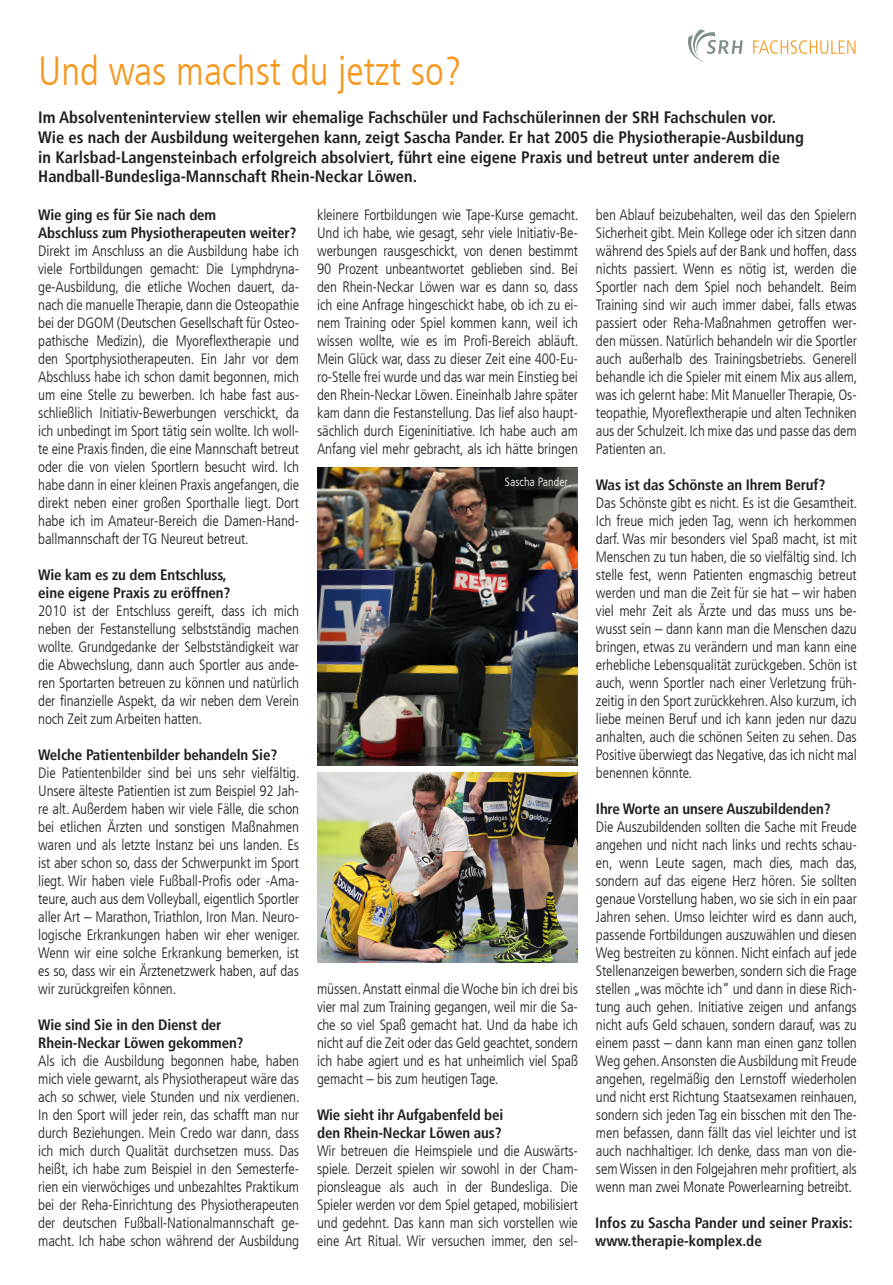
<style>
.page{position:relative;width:893px;height:1285px;background:#fff}
.page>*{position:absolute;margin:0;border:0;box-sizing:border-box;transform-origin:0 0}
.t1{font:300 condensed 40.5px "Frutiger LT";color:#f7971d}
.t2{font:700 condensed 16.5px/19.8px "Frutiger LT";color:#231f20}
.t3{font:300 condensed 15px/18px "Frutiger LT";letter-spacing:-.01em;color:#231f20;text-align:justify}
.t4{font:700 condensed 15px/18px "Frutiger LT";letter-spacing:-.01em;color:#231f20}
.t5{font:300 condensed 12px "Frutiger LT";color:#fff}
</style>
<div class="page">
<svg style="left:688px;top:29px;width:168px;height:33px"></svg>
<img style="left:317px;top:467px;width:261px;height:298px">
<img style="left:317px;top:772px;width:261px;height:190px">
<h1 class="t1" style="left:38px;top:48px;width:425px">Und was machst du jetzt so?</h1>
<p class="t2" style="left:38px;top:107px;width:767px">Im Absolventeninterview stellen wir ehemalige Fachschüler und Fachschülerinnen der SRH Fachschulen vor.<br>Wie es nach der Ausbildung weitergehen kann, zeigt Sascha Pander. Er hat 2005 die Physiotherapie-Ausbildung in Karlsbad-Langensteinbach erfolgreich absolviert, führt eine eigene Praxis und betreut unter anderem die Handball-Bundesliga-Mannschaft Rhein-Neckar Löwen.</p>
<p class="t4" style="left:38px;top:205px;width:260px">Wie ging es für Sie nach dem<br>Abschluss zum Physiotherapeuten weiter?</p>
<p class="t3" style="left:38px;top:242px;width:262px">Direkt im Anschluss an die Ausbildung habe ich viele Fortbildungen gemacht: Die Lymphdryna&shy;ge-Ausbildung, die etliche Wochen dauert, da&shy;nach die manuelle Therapie, dann die Osteopathie bei der DGOM (Deutschen Gesellschaft für Osteo&shy;pathische Medizin), die Myoreflextherapie und den Sportphysiotherapeuten. Ein Jahr vor dem Abschluss habe ich schon damit begonnen, mich um eine Stelle zu bewerben. Ich habe fast aus&shy;schließlich Initiativ-Bewerbungen verschickt, da ich unbedingt im Sport tätig sein wollte. Ich woll&shy;te eine Praxis finden, die eine Mannschaft betreut oder die von vielen Sportlern besucht wird. Ich habe dann in einer kleinen Praxis angefangen, die direkt neben einer großen Sporthalle liegt. Dort habe ich im Amateur-Bereich die Damen-Hand&shy;ballmannschaft der TG Neureut betreut.</p>
<p class="t4" style="left:38px;top:565px;width:194px">Wie kam es zu dem Entschluss, eine eigene Praxis zu eröffnen?</p>
<p class="t3" style="left:38px;top:602px;width:262px">2010 ist der Entschluss gereift, dass ich mich neben der Festanstellung selbstständig machen wollte. Grundgedanke der Selbstständigkeit war die Abwechslung, dann auch Sportler aus ande&shy;ren Sportarten betreuen zu können und natürlich der finanzielle Aspekt, da wir neben dem Verein noch Zeit zum Arbeiten hatten.</p>
<p class="t4" style="left:38px;top:745px;width:241px">Welche Patientenbilder behandeln Sie?</p>
<p class="t3" style="left:38px;top:764px;width:263px">Die Patientenbilder sind bei uns sehr vielfältig.<br>Unsere älteste Patientien ist zum Beispiel 92 Jah&shy;re alt. Außerdem haben wir viele Fälle, die schon bei etlichen Ärzten und sonstigen Maßnahmen waren und als letzte Instanz bei uns landen. Es ist aber schon so, dass der Schwerpunkt im Sport liegt. Wir haben viele Fußball-Profis oder -Ama&shy;teure, auch aus dem Volleyball, eigentlich Sportler aller Art – Marathon, Triathlon, Iron Man. Neuro&shy;logische Erkrankungen haben wir eher weniger.<br>Wenn wir eine solche Erkrankung bemerken, ist es so, dass wir ein Ärztenetzwerk haben, auf das wir zurückgreifen können.</p>
<p class="t4" style="left:38px;top:1015px;width:207px">Wie sind Sie in den Dienst der<br>Rhein-Neckar Löwen gekommen?</p>
<p class="t3" style="left:38px;top:1052px;width:263px">Als ich die Ausbildung begonnen habe, haben mich viele gewarnt, als Physiotherapeut wäre das ach so schwer, viele Stunden und nix verdienen.<br>In den Sport will jeder rein, das schafft man nur durch Beziehungen. Mein Credo war dann, dass ich mich durch Qualität durchsetzen muss. Das heißt, ich habe zum Beispiel in den Semesterfe&shy;rien ein vierwöchiges und unbezahltes Praktikum bei der Reha-Einrichtung des Physiotherapeuten der deutschen Fußball-Nationalmannschaft ge&shy;macht. Ich habe schon während der Ausbildung</p>
<p class="t3" style="left:317px;top:206px;width:263px">kleinere Fortbildungen wie Tape-Kurse gemacht.<br>Und ich habe, wie gesagt, sehr viele Initiativ-Be&shy;werbungen rausgeschickt, von denen bestimmt 90 Prozent unbeantwortet geblieben sind. Bei den Rhein-Neckar Löwen war es dann so, dass ich eine Anfrage hingeschickt habe, ob ich zu ei&shy;nem Training oder Spiel kommen kann, weil ich wissen wollte, wie es im Profi-Bereich abläuft.<br>Mein Glück war, dass zu dieser Zeit eine 400-Eu&shy;ro-Stelle frei wurde und das war mein Einstieg bei den Rhein-Neckar Löwen. Eineinhalb Jahre später kam dann die Festanstellung. Das lief also haupt&shy;sächlich durch Eigeninitiative. Ich habe auch am Anfang viel mehr gebracht, als ich hätte bringen</p>
<p class="t5" style="left:505px;top:474px;width:64px">Sascha Pander</p>
<p class="t3" style="left:317px;top:980px;width:262px">müssen. Anstatt einmal die Woche bin ich drei bis vier mal zum Training gegangen, weil mir die Sa&shy;che so viel Spaß gemacht hat. Und da habe ich nicht auf die Zeit oder das Geld geachtet, sondern ich habe agiert und es hat unheimlich viel Spaß gemacht – bis zum heutigen Tage.</p>
<p class="t4" style="left:317px;top:1105px;width:188px">Wie sieht ihr Aufgabenfeld bei den Rhein-Neckar Löwen aus?</p>
<p class="t3" style="left:317px;top:1142px;width:262px">Wir betreuen die Heimspiele und die Auswärts&shy;spiele. Derzeit spielen wir sowohl in der Cham&shy;pionsleague als auch in der Bundesliga. Die Spieler werden vor dem Spiel getaped, mobilisiert und gedehnt. Das kann man sich vorstellen wie eine Art Ritual. Wir versuchen immer, den sel-</p>
<p class="t3" style="left:596px;top:206px;width:263px">ben Ablauf beizubehalten, weil das den Spielern Sicherheit gibt. Mein Kollege oder ich sitzen dann während des Spiels auf der Bank und hoffen, dass nichts passiert. Wenn es nötig ist, werden die Sportler nach dem Spiel noch behandelt. Beim Training sind wir auch immer dabei, falls etwas passiert oder Reha-Maßnahmen getroffen wer&shy;den müssen. Natürlich behandeln wir die Sportler auch außerhalb des Trainingsbetriebs. Generell behandle ich die Spieler mit einem Mix aus allem, was ich gelernt habe: Mit Manueller Therapie, Os&shy;teopathie, Myoreflextherapie und alten Techniken aus der Schulzeit. Ich mixe das und passe das dem Patienten an.</p>
<p class="t4" style="left:596px;top:475px;width:231px">Was ist das Schönste an Ihrem Beruf?</p>
<p class="t3" style="left:596px;top:494px;width:263px">Das Schönste gibt es nicht. Es ist die Gesamtheit.<br>Ich freue mich jeden Tag, wenn ich herkommen darf. Was mir besonders viel Spaß macht, ist mit Menschen zu tun haben, die so vielfältig sind. Ich stelle fest, wenn Patienten engmaschig betreut werden und man die Zeit für sie hat – wir haben viel mehr Zeit als Ärzte und das muss uns be&shy;wusst sein – dann kann man die Menschen dazu bringen, etwas zu verändern und man kann eine erhebliche Lebensqualität zurückgeben. Schön ist auch, wenn Sportler nach einer Verletzung früh&shy;zeitig in den Sport zurückkehren. Also kurzum, ich liebe meinen Beruf und ich kann jeden nur dazu anhalten, auch die schönen Seiten zu sehen. Das Positive überwiegt das Negative, das ich nicht mal benennen könnte.</p>
<p class="t4" style="left:596px;top:799px;width:236px">Ihre Worte an unsere Auszubildenden?</p>
<p class="t3" style="left:596px;top:818px;width:263px">Die Auszubildenden sollten die Sache mit Freude angehen und nicht nach links und rechts schau&shy;en, wenn Leute sagen, mach dies, mach das, sondern auf das eigene Herz hören. Sie sollten genaue Vorstellung haben, wo sie sich in ein paar Jahren sehen. Umso leichter wird es dann auch, passende Fortbildungen auszuwählen und diesen Weg bestreiten zu können. Nicht einfach auf jede Stellenanzeigen bewerben, sondern sich die Frage stellen „was möchte ich“ und dann in diese Rich&shy;tung auch gehen. Initiative zeigen und anfangs nicht aufs Geld schauen, sondern darauf, was zu einem passt – dann kann man einen ganz tollen Weg gehen. Ansonsten die Ausbildung mit Freude angehen, regelmäßig den Lernstoff wiederholen und nicht erst Richtung Staatsexamen reinhauen, sondern sich jeden Tag ein bisschen mit den The&shy;men befassen, dann fällt das viel leichter und ist auch nachhaltiger. Ich denke, dass man von die&shy;sem Wissen in den Folgejahren mehr profitiert, als wenn man zwei Monate Powerlearning betreibt.</p>
<p class="t4" style="left:595px;top:1213px;width:259px">Infos zu Sascha Pander und seiner Praxis: www.therapie-komplex.de</p>
</div>
